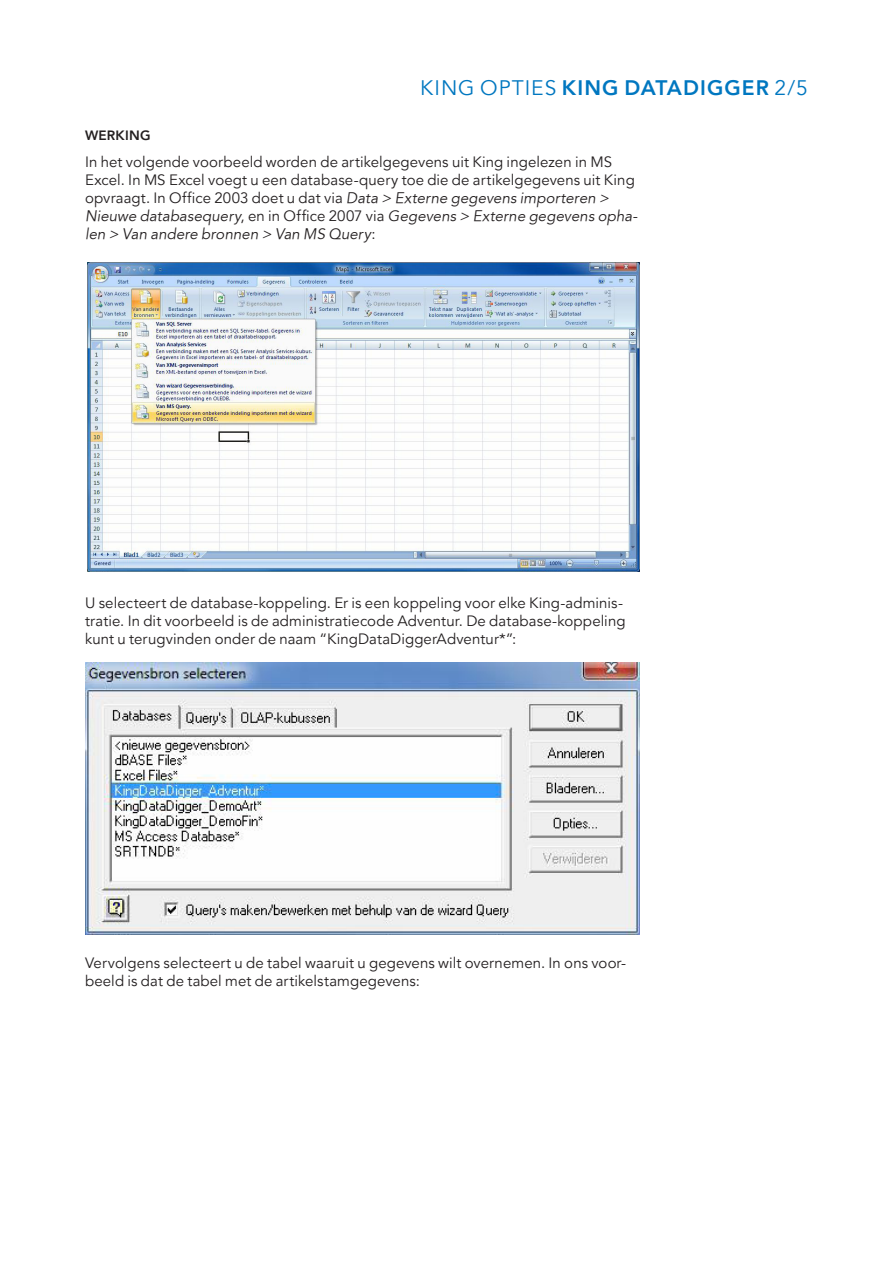
<style>
.page{position:relative;width:893px;height:1263px;background:#fff}
.page>*{position:absolute;margin:0;border:0;box-sizing:border-box;transform-origin:0 0}
.Kop1{font:800 21px "Avenir LT";letter-spacing:.05em;color:#0077c0}
.Subtekst{font:15px/18px "Avenir 45";letter-spacing:.005em;color:#231f20}
.Kop3_Kader{font:800 13.5px "Avenir LT";letter-spacing:.015em;color:#231f20}
.s1{font-family:"Avenir 45";font-weight:400}
.s2{font-style:italic}
</style>
<div class="page">
<img style="left:85px;top:662px;width:555px;height:272px">
<img style="left:87px;top:262px;width:553px;height:309px">
<p class="Kop1" style="left:420px;top:75px;width:389px"><span class="s1">KING OPTIES</span> KING DATADIGGER <span class="s1">2/5</span></p>
<p class="Kop3_Kader" style="left:85px;top:127px;width:67px">WERKING</p>
<p class="Subtekst" style="left:85px;top:153px;width:554px">In het volgende voorbeeld worden de artikelgegevens uit King ingelezen in MS Excel. In MS Excel voegt u een database-query toe die de artikelgegevens uit King opvraagt. In Office 2003 doet u dat via <span class="s2">Data &gt; Externe gegevens importeren &gt; Nieuwe databasequery</span>, en in Office 2007 via <span class="s2">Gegevens &gt; Externe gegevens opha&shy;len &gt; Van andere bronnen &gt; Van MS Query</span>:</p>
<p class="Subtekst" style="left:85px;top:594px;width:542px">U selecteert de database-koppeling. Er is een koppeling voor elke King-adminis&shy;tratie. In dit voorbeeld is de administratiecode Adventur. De database-koppeling kunt u terugvinden onder de naam “KingDataDiggerAdventur*”:</p>
<p class="Subtekst" style="left:85px;top:954px;width:543px">Vervolgens selecteert u de tabel waaruit u gegevens wilt overnemen. In ons voor&shy;beeld is dat de tabel met de artikelstamgegevens:</p>
</div>
